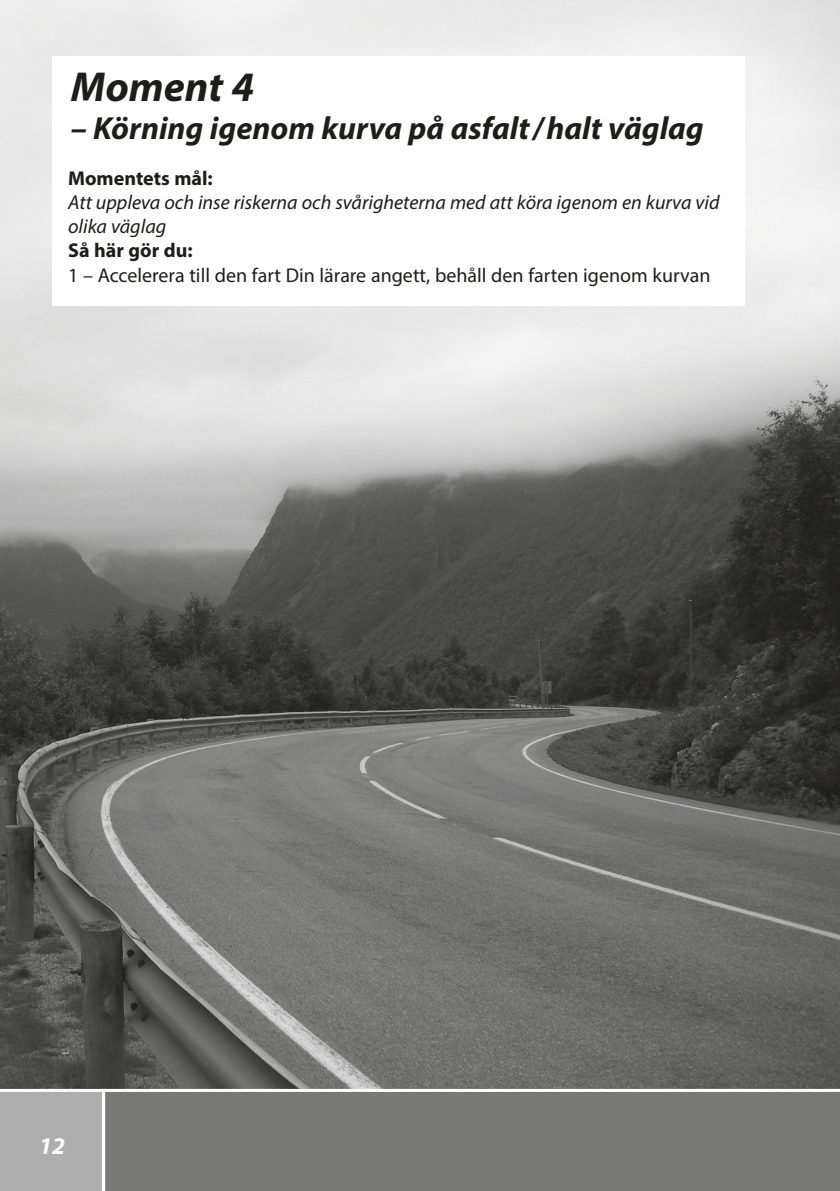
<style>
.page{position:relative;width:840px;height:1191px;background:#fff}
.page>*{position:absolute;margin:0;border:0;box-sizing:border-box;transform-origin:0 0}
.t1{font:italic 700 42px "Myriad Pro";color:#1d1d1b}
.t2{font:italic 700 32px "Myriad Pro";color:#1d1d1b}
.t3{font:italic 700 24px "Myriad Pro";color:#fff}
.t4{font:italic 20px/24.2px "Myriad Pro";color:#1d1d1b}
.s1{font-weight:700;font-style:normal}
.s2{font-style:normal}
</style>
<div class="page">
<img style="left:0;top:0;width:839px;height:1089px">
<div style="left:105px;top:1091px;width:734px;height:100px;background:#787877"></div>
<div style="left:0;top:1092px;width:102px;height:99px;background:#aeaeae"></div>
<div style="left:52px;top:57px;width:692px;height:249px;background:#fff"></div>
<div style="left:68px;top:0;width:188px;height:57px;background:#ececec"></div>
<p class="t1" style="left:71px;top:59px;width:185px">Moment 4</p>
<p class="t2" style="left:71px;top:108px;width:634px">– Körning igenom kurva på asfalt/halt väglag</p>
<p class="t4" style="left:68px;top:166px;width:652px"><span class="s1">Momentets mål:<br></span>Att uppleva och inse riskerna och svårigheterna med att köra igenom en kurva vid olika väglag<br><span class="s1">Så här gör du:<br></span><span class="s2">1 – Accelerera till den fart Din lärare angett, behåll den farten igenom kurvan</span></p>
<p class="t3" style="left:39px;top:1130px;width:27px">12</p>
</div>
